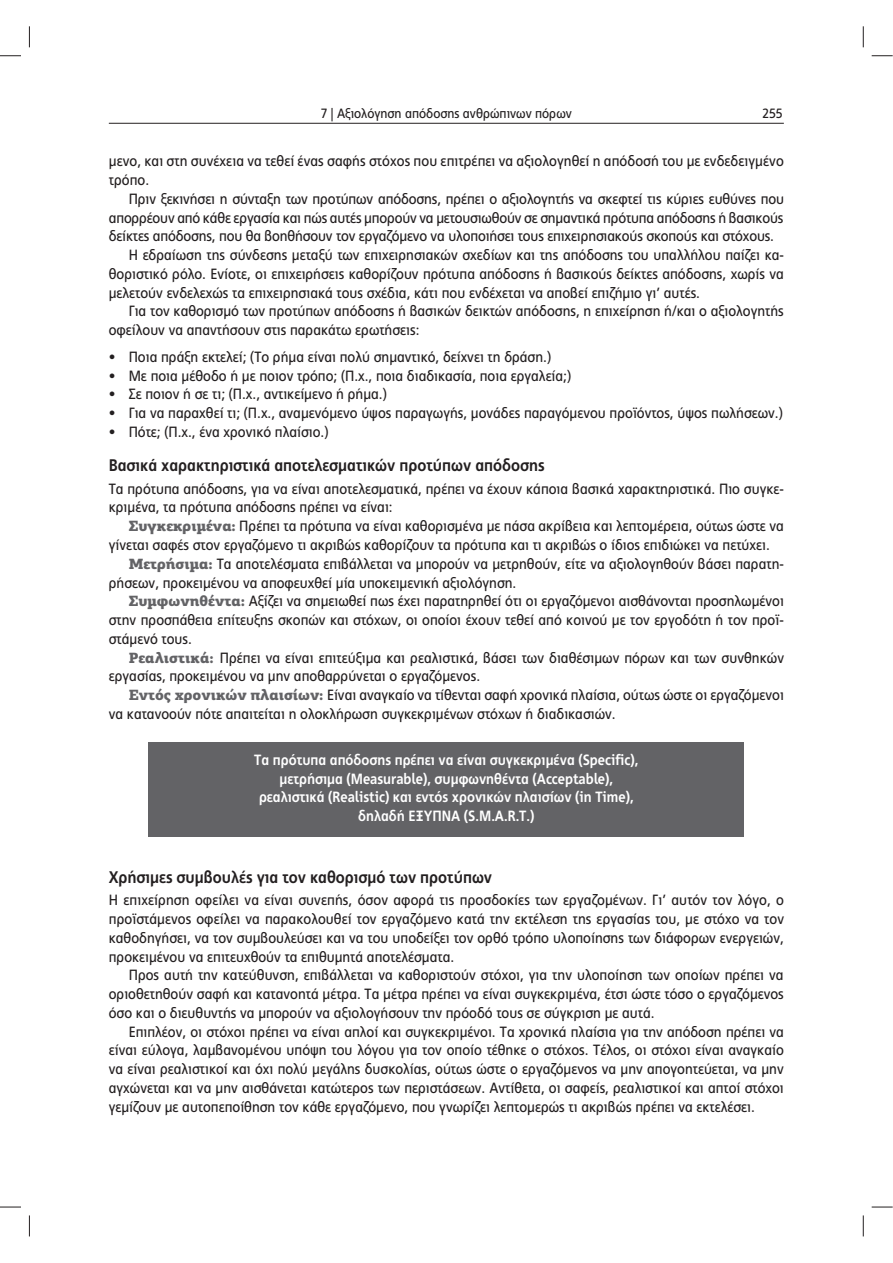
<style>
.page{position:relative;width:893px;height:1263px;background:#fff}
.page>*{position:absolute;margin:0;border:0;box-sizing:border-box;transform-origin:0 0}
.t1{font:700 16.8px "PF Index";color:#231f20}
.t2{font:14.85px/18.8px "PF Index";color:#231f20;text-align:justify}
.t3{font:700 14.85px/18.5px "PF Index";color:#fff;text-align:center}
.t4{font:13.5px "PF Index";color:#231f20}
.s1{font-family:"PF Centro Slab Pro";font-weight:900;color:#636366}
</style>
<div class="page">
<hr style="left:109px;top:123px;width:675px;height:1px;background:#231f20">
<div style="left:149px;top:742px;width:595px;height:94px;background:#636366"></div>
<svg style="left:0;top:55px;width:21px;height:1px"></svg>
<svg style="left:872px;top:55px;width:21px;height:1px"></svg>
<svg style="left:0;top:1207px;width:21px;height:1px"></svg>
<svg style="left:872px;top:1207px;width:21px;height:1px"></svg>
<svg style="left:29px;top:26px;width:1px;height:21px"></svg>
<svg style="left:29px;top:1215px;width:1px;height:21px"></svg>
<svg style="left:863px;top:26px;width:1px;height:21px"></svg>
<svg style="left:863px;top:1215px;width:1px;height:21px"></svg>
<p class="t4" style="left:321px;top:107px;width:252px">7 | Αξιολόγηση απόδοσης ανθρώπινων πόρων</p>
<p class="t4" style="left:762px;top:107px;width:22px">255</p>
<p class="t2" style="left:109px;top:153px;width:676px">μενο, και στη συνέχεια να τεθεί ένας σαφής στόχος που επιτρέπει να αξιολογηθεί η απόδοσή του με ενδεδειγμένο τρόπο.</p>
<p class="t2" style="left:129px;top:190px;width:657px">Πριν ξεκινήσει η σύνταξη των προτύπων απόδοσης, πρέπει ο αξιολογητής να σκεφτεί τις κύριες ευθύνες που</p>
<p class="t2" style="left:109px;top:209px;width:676px">απορρέουν από κάθε εργασία και πώς αυτές μπορούν να μετουσιωθούν σε σημαντικά πρότυπα απόδοσης ή βασικούς</p>
<p class="t2" style="left:109px;top:228px;width:667px">δείκτες απόδοσης, που θα βοηθήσουν τον εργαζόμενο να υλοποιήσει τους επιχειρησιακούς σκοπούς και στόχους.</p>
<p class="t2" style="left:129px;top:247px;width:657px">Η εδραίωση της σύνδεσης μεταξύ των επιχειρησιακών σχεδίων και της απόδοσης του υπαλλήλου παίζει κα-</p>
<p class="t2" style="left:109px;top:265px;width:676px">θοριστικό ρόλο. Ενίοτε, οι επιχειρήσεις καθορίζουν πρότυπα απόδοσης ή βασικούς δείκτες απόδοσης, χωρίς να</p>
<p class="t2" style="left:109px;top:284px;width:593px">μελετούν ενδελεχώς τα επιχειρησιακά τους σχέδια, κάτι που ενδέχεται να αποβεί επιζήμιο γι’ αυτές.</p>
<p class="t2" style="left:129px;top:303px;width:657px">Για τον καθορισμό των προτύπων απόδοσης ή βασικών δεικτών απόδοσης, η επιχείρηση ή/και ο αξιολογητής</p>
<p class="t2" style="left:109px;top:322px;width:312px">οφείλουν να απαντήσουν στις παρακάτω ερωτήσεις:</p>
<p class="t2" style="left:109px;top:349px;width:444px">• Ποια πράξη εκτελεί; (Το ρήμα είναι πολύ σημαντικό, δείχνει τη δράση.)</p>
<p class="t2" style="left:109px;top:367px;width:464px">• Με ποια μέθοδο ή με ποιον τρόπο; (Π.χ., ποια διαδικασία, ποια εργαλεία;)</p>
<p class="t2" style="left:109px;top:386px;width:279px">• Σε ποιον ή σε τι; (Π.χ., αντικείμενο ή ρήμα.)</p>
<p class="t2" style="left:109px;top:405px;width:675px">• Για να παραχθεί τι; (Π.χ., αναμενόμενο ύψος παραγωγής, μονάδες παραγόμενου προϊόντος, ύψος πωλήσεων.)</p>
<p class="t2" style="left:109px;top:424px;width:221px">• Πότε; (Π.χ., ένα χρονικό πλαίσιο.)</p>
<p class="t1" style="left:109px;top:458px;width:437px">Βασικά χαρακτηριστικά αποτελεσματικών προτύπων απόδοσης</p>
<p class="t2" style="left:109px;top:480px;width:676px">Τα πρότυπα απόδοσης, για να είναι αποτελεσματικά, πρέπει να έχουν κάποια βασικά χαρακτηριστικά. Πιο συγκε&shy;κριμένα, τα πρότυπα απόδοσης πρέπει να είναι:</p>
<p class="t2" style="left:129px;top:518px;width:657px"><span class="s1">Συγκεκριμένα:</span> Πρέπει τα πρότυπα να είναι καθορισμένα με πάσα ακρίβεια και λεπτομέρεια, ούτως ώστε να</p>
<p class="t2" style="left:109px;top:537px;width:662px">γίνεται σαφές στον εργαζόμενο τι ακριβώς καθορίζουν τα πρότυπα και τι ακριβώς ο ίδιος επιδιώκει να πετύχει.</p>
<p class="t2" style="left:129px;top:555px;width:657px"><span class="s1">Μετρήσιμα:</span> Τα αποτελέσματα επιβάλλεται να μπορούν να μετρηθούν, είτε να αξιολογηθούν βάσει παρατη-</p>
<p class="t2" style="left:109px;top:574px;width:409px">ρήσεων, προκειμένου να αποφευχθεί μία υποκειμενική αξιολόγηση.</p>
<p class="t2" style="left:129px;top:593px;width:657px"><span class="s1">Συμφωνηθέντα:</span> Αξίζει να σημειωθεί πως έχει παρατηρηθεί ότι οι εργαζόμενοι αισθάνονται προσηλωμένοι</p>
<p class="t2" style="left:109px;top:612px;width:676px">στην προσπάθεια επίτευξης σκοπών και στόχων, οι οποίοι έχουν τεθεί από κοινού με τον εργοδότη ή τον προϊ-</p>
<p class="t2" style="left:109px;top:631px;width:85px">στάμενό τους.</p>
<p class="t2" style="left:129px;top:649px;width:657px"><span class="s1">Ρεαλιστικά:</span> Πρέπει να είναι επιτεύξιμα και ρεαλιστικά, βάσει των διαθέσιμων πόρων και των συνθηκών</p>
<p class="t2" style="left:109px;top:668px;width:373px">εργασίας, προκειμένου να μην αποθαρρύνεται ο εργαζόμενος.</p>
<p class="t2" style="left:129px;top:687px;width:657px"><span class="s1">Εντός χρονικών πλαισίων:</span> Είναι αναγκαίο να τίθενται σαφή χρονικά πλαίσια, ούτως ώστε οι εργαζόμενοι</p>
<p class="t2" style="left:109px;top:706px;width:508px">να κατανοούν πότε απαιτείται η ολοκλήρωση συγκεκριμένων στόχων ή διαδικασιών.</p>
<p class="t3" style="left:254px;top:752px;width:386px">Τα πρότυπα απόδοσης πρέπει να είναι συγκεκριμένα (Specific), μετρήσιμα (Measurable), συμφωνηθέντα (Acceptable), ρεαλιστικά (Realistic) και εντός χρονικών πλαισίων (in Time), δηλαδή ΕΞΥΠΝΑ (S.M.A.R.T.)</p>
<p class="t1" style="left:109px;top:869px;width:385px">Χρήσιμες συμβουλές για τον καθορισμό των προτύπων</p>
<p class="t2" style="left:109px;top:892px;width:677px">Η επιχείρηση οφείλει να είναι συνεπής, όσον αφορά τις προσδοκίες των εργαζομένων. Γι’ αυτόν τον λόγο, ο προϊστάμενος οφείλει να παρακολουθεί τον εργαζόμενο κατά την εκτέλεση της εργασίας του, με στόχο να τον καθοδηγήσει, να τον συμβουλεύσει και να του υποδείξει τον ορθό τρόπο υλοποίησης των διάφορων ενεργειών, προκειμένου να επιτευχθούν τα επιθυμητά αποτελέσματα.</p>
<p class="t2" style="left:109px;top:967px;width:676px;text-indent:20px">Προς αυτή την κατεύθυνση, επιβάλλεται να καθοριστούν στόχοι, για την υλοποίηση των οποίων πρέπει να οριοθετηθούν σαφή και κατανοητά μέτρα. Τα μέτρα πρέπει να είναι συγκεκριμένα, έτσι ώστε τόσο ο εργαζόμενος όσο και ο διευθυντής να μπορούν να αξιολογήσουν την πρόοδό τους σε σύγκριση με αυτά.</p>
<p class="t2" style="left:109px;top:1023px;width:676px;text-indent:20px">Επιπλέον, οι στόχοι πρέπει να είναι απλοί και συγκεκριμένοι. Τα χρονικά πλαίσια για την απόδοση πρέπει να είναι εύλογα, λαμβανομένου υπόψη του λόγου για τον οποίο τέθηκε ο στόχος. Τέλος, οι στόχοι είναι αναγκαίο να είναι ρεαλιστικοί και όχι πολύ μεγάλης δυσκολίας, ούτως ώστε ο εργαζόμενος να μην απογοητεύεται, να μην αγχώνεται και να μην αισθάνεται κατώτερος των περιστάσεων. Αντίθετα, οι σαφείς, ρεαλιστικοί και απτοί στόχοι γεμίζουν με αυτοπεποίθηση τον κάθε εργαζόμενο, που γνωρίζει λεπτομερώς τι ακριβώς πρέπει να εκτελέσει.</p>
</div>
